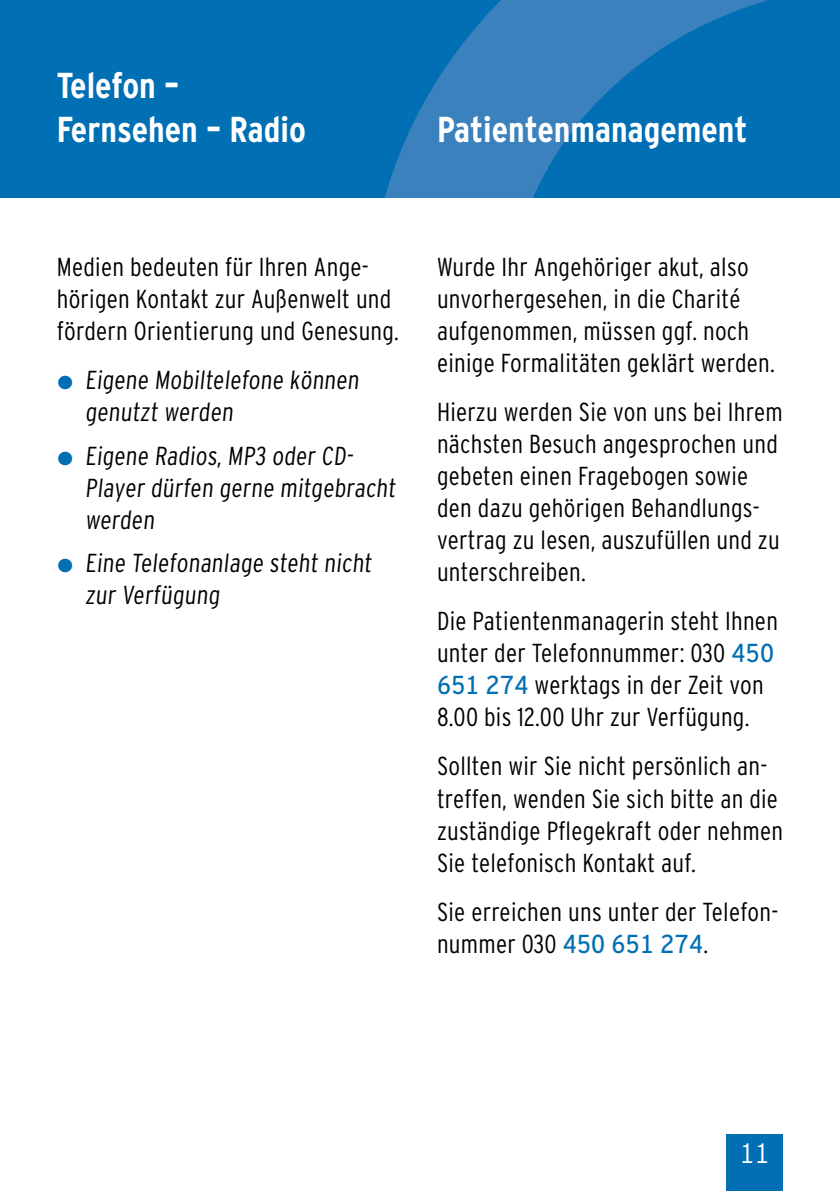
<style>
.page{position:relative;width:840px;height:1191px;background:#fff}
.page>*{position:absolute;margin:0;border:0;box-sizing:border-box;transform-origin:0 0}
.t1{font:700 condensed 36px/43.2px "Interstate";color:#fff}
.t2{font:300 condensed 28px "Interstate Tab";color:#fff}
.t3{font:300 condensed 26px/32px "Interstate";letter-spacing:.01em;color:#000}
.s1{font-family:"Arial";font-weight:700;font-stretch:normal;font-size:48px;color:#006fb4}
.s2{font-family:"Interstate Tab";font-weight:400;color:#006fb4}
</style>
<div class="page">
<div style="left:0;top:0;width:839px;height:198px;background:#006fb4"></div>
<svg style="left:385px;top:0;width:383px;height:198px"></svg>
<div style="left:726px;top:1134px;width:56px;height:57px;background:#006fb4"></div>
<h1 class="t1" style="left:57px;top:64px;width:250px">Telefon –<br>Fernsehen – Radio</h1>
<h1 class="t1" style="left:437px;top:107px;width:312px">Patientenmanagement</h1>
<p class="t3" style="left:57px;top:251px;width:343px">Medien bedeuten für Ihren Ange&shy;hörigen Kontakt zur Außenwelt und fördern Orientierung und Genesung.</p>
<p class="t3" style="left:85px;top:364px;width:278px;text-indent:-28px"><span class="s1">•</span> Eigene Mobiltelefone können genutzt werden</p>
<p class="t3" style="left:85px;top:439px;width:315px;text-indent:-28px"><span class="s1">•</span> Eigene Radios, MP3 oder CD-<br>Player dürfen gerne mitgebracht werden</p>
<p class="t3" style="left:85px;top:546px;width:291px;text-indent:-28px"><span class="s1">•</span> Eine Telefonanlage steht nicht zur Verfügung</p>
<p class="t3" style="left:437px;top:251px;width:339px">Wurde Ihr Angehöriger akut, also unvorhergesehen, in die Charité aufgenommen, müssen ggf. noch einige Formalitäten geklärt werden.</p>
<p class="t3" style="left:437px;top:396px;width:347px">Hierzu werden Sie von uns bei Ihrem nächsten Besuch angesprochen und gebeten einen Fragebogen sowie den dazu gehörigen Behandlungs&shy;vertrag zu lesen, auszufüllen und zu unterschreiben.</p>
<p class="t3" style="left:437px;top:605px;width:342px">Die Patientenmanagerin steht Ihnen unter der Telefonnummer: 030 <span class="s2">450<br>651 274</span> werktags in der Zeit von 8.00 bis 12.00 Uhr zur Verfügung.</p>
<p class="t3" style="left:437px;top:750px;width:347px">Sollten wir Sie nicht persönlich an&shy;treffen, wenden Sie sich bitte an die zuständige Pflegekraft oder nehmen Sie telefonisch Kontakt auf.</p>
<p class="t3" style="left:437px;top:895px;width:343px">Sie erreichen uns unter der Telefon&shy;nummer 030 <span class="s2">450 651 274</span>.</p>
<p class="t2" style="left:739px;top:1137px;width:32px">11</p>
</div>
